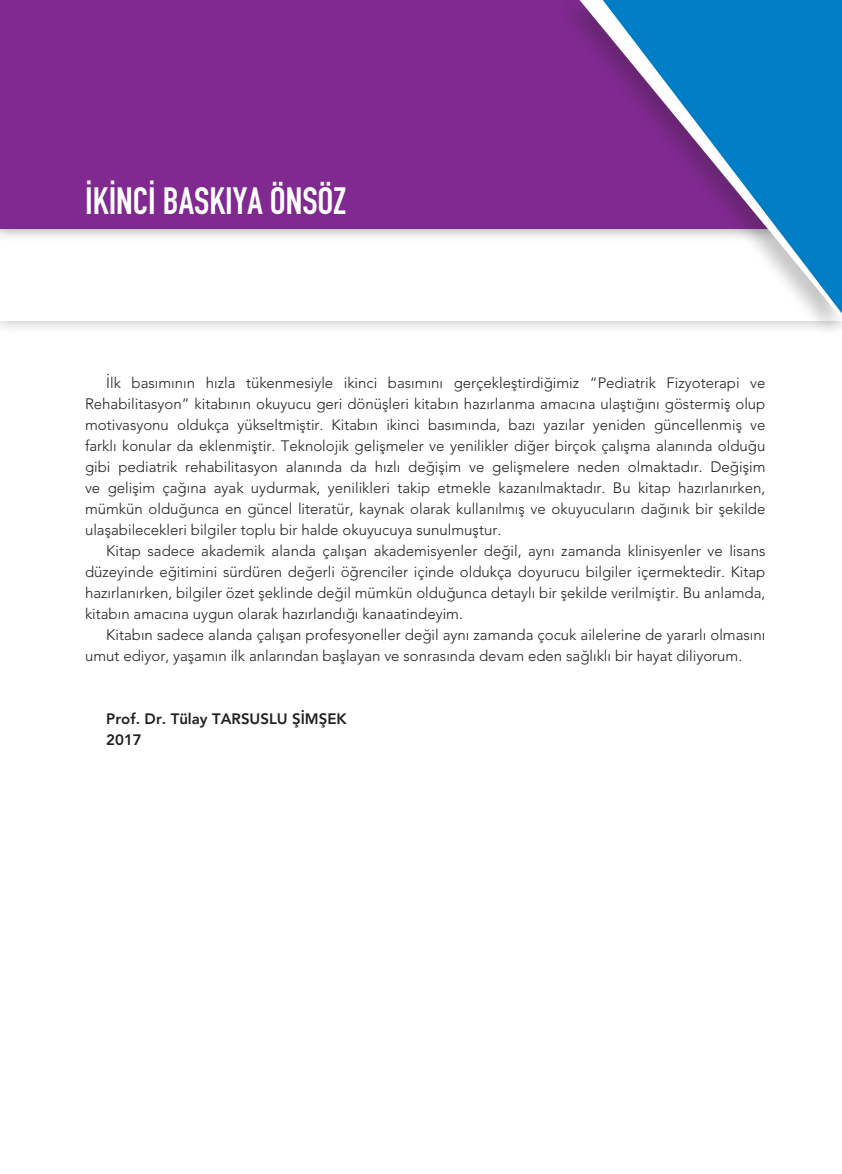
<style>
.page{position:relative;width:842px;height:1174px;background:#fff}
.page>*{position:absolute;margin:0;border:0;box-sizing:border-box;transform-origin:0 0}
.t1{font:37.5px "Dinbek";color:#fff}
.t2{font:300 15px/21px "Avenir";color:#231f20;text-align:justify}
.t3{font:800 15px "Avenir";color:#231f20}
</style>
<div class="page">
<div style="left:0;top:109px;width:842px;height:226px;background:#231f20;opacity:.3"></div>
<div style="left:0;top:123px;width:842px;height:198px;background:#fff"></div>
<div style="left:0;top:0;width:842px;height:242px;background:#231f20;opacity:.4"></div>
<div style="left:0;top:0;width:842px;height:228px;background:#802990"></div>
<div style="left:557px;top:0;width:285px;height:341px;background:#231f20;opacity:.25"></div>
<svg style="left:579px;top:0;width:263px;height:319px"></svg>
<svg style="left:603px;top:0;width:239px;height:313px"></svg>
<p class="t1" style="left:85px;top:179px;width:263px">İKİNCİ BASKIYA ÖNSÖZ</p>
<p class="t2" style="left:85px;top:372px;width:682px;text-indent:21px">İlk basımının hızla tükenmesiyle ikinci basımını gerçekleştirdiğimiz “Pediatrik Fizyoterapi ve Rehabilitasyon” kitabının okuyucu geri dönüşleri kitabın hazırlanma amacına ulaştığını göstermiş olup motivasyonu oldukça yükseltmiştir. Kitabın ikinci basımında, bazı yazılar yeniden güncellenmiş ve farklı konular da eklenmiştir. Teknolojik gelişmeler ve yenilikler diğer birçok çalışma alanında olduğu gibi pediatrik rehabilitasyon alanında da hızlı değişim ve gelişmelere neden olmaktadır. Değişim ve gelişim çağına ayak uydurmak, yenilikleri takip etmekle kazanılmaktadır. Bu kitap hazırlanırken, mümkün olduğunca en güncel literatür, kaynak olarak kullanılmış ve okuyucuların dağınık bir şekilde ulaşabilecekleri bilgiler toplu bir halde okuyucuya sunulmuştur.</p>
<p class="t2" style="left:85px;top:540px;width:682px;text-indent:21px">Kitap sadece akademik alanda çalışan akademisyenler değil, aynı zamanda klinisyenler ve lisans düzeyinde eğitimini sürdüren değerli öğrenciler içinde oldukça doyurucu bilgiler içermektedir. Kitap hazırlanırken, bilgiler özet şeklinde değil mümkün olduğunca detaylı bir şekilde verilmiştir. Bu anlamda, kitabın amacına uygun olarak hazırlandığı kanaatindeyim.</p>
<p class="t2" style="left:85px;top:624px;width:682px;text-indent:21px">Kitabın sadece alanda çalışan profesyoneller değil aynı zamanda çocuk ailelerine de yararlı olmasını umut ediyor, yaşamın ilk anlarından başlayan ve sonrasında devam eden sağlıklı bir hayat diliyorum.</p>
<p class="t3" style="left:106px;top:710px;width:242px">Prof. Dr. Tülay TARSUSLU ŞİMŞEK</p>
<p class="t3" style="left:106px;top:731px;width:37px">2017</p>
</div>
